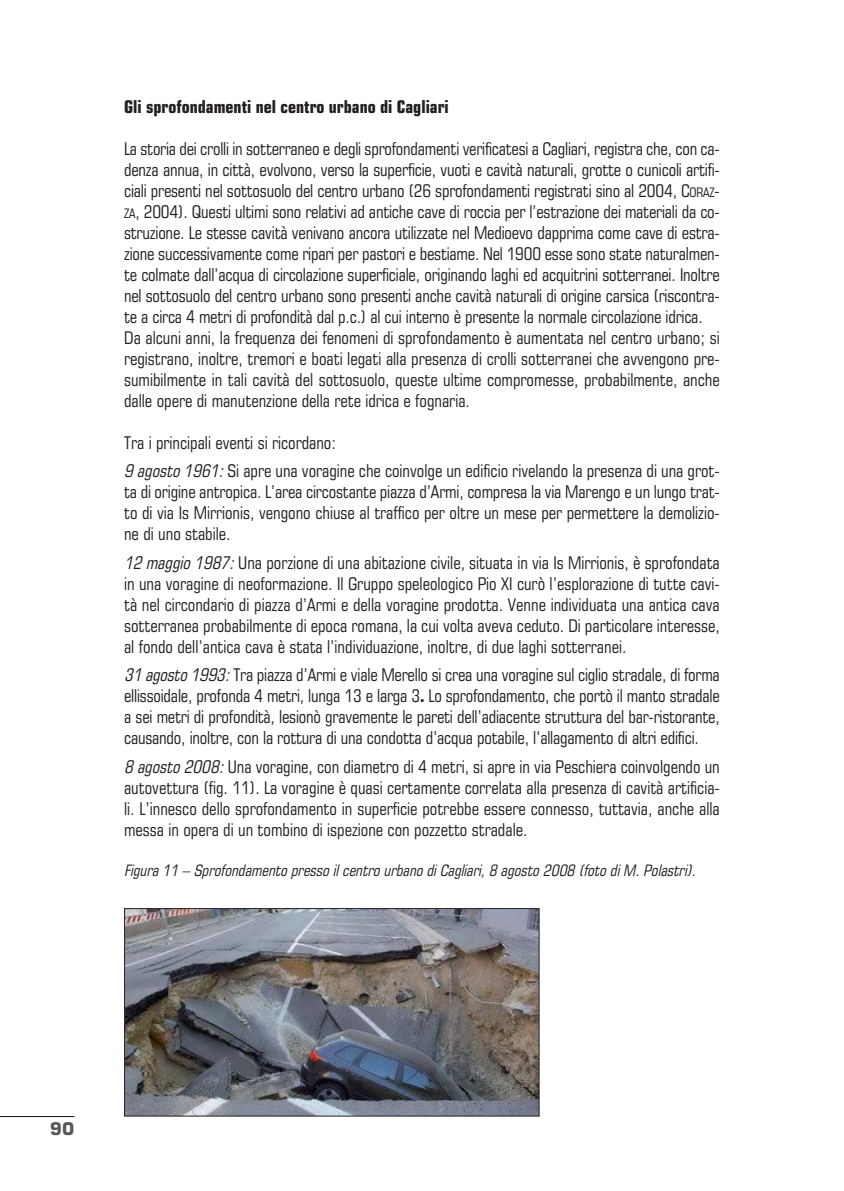
<style>
.page{position:relative;width:844px;height:1191px;background:#fff}
.page>*{position:absolute;margin:0;border:0;box-sizing:border-box;transform-origin:0 0}
.t1{font:condensed 17.5px/21px "Square 721 BT";letter-spacing:-.01em;color:#231f20;text-align:justify}
.t2{font:700 condensed 17.5px "Square 721 BT";color:#231f20}
.t3{font:700 17.5px "Square 721 BT";color:#58595b}
.t4{font:italic condensed 15.75px "Square 721 BT";color:#231f20}
.s1{font-size:13.12px}
.s2{font-style:italic}
.s3{font-family:"Square 721 BT Bold Condensed TT";font-stretch:normal}
</style>
<div class="page">
<hr style="left:0;top:1116px;width:74px;height:1px;background:#231f20">
<img style="left:126px;top:910px;width:411px;height:204px">
<div style="left:124px;top:908px;width:415px;height:208px;border:1px solid #231f20"></div>
<p class="t2" style="left:124px;top:100px;width:326px">Gli sprofondamenti nel centro urbano di Cagliari</p>
<p class="t1" style="left:124px;top:139px;width:597px;text-align:left">La storia dei crolli in sotterraneo e degli sprofondamenti verificatesi a Cagliari, registra che, con ca&shy;denza annua, in città, evolvono, verso la superficie, vuoti e cavità naturali, grotte o cunicoli artifi&shy;ciali presenti nel sottosuolo del centro urbano (26 sprofondamenti registrati sino al 2004, C<span class="s1">ORAZ</span>-<span class="s1">ZA</span>, 2004). Questi ultimi sono relativi ad antiche cave di roccia per l’estrazione dei materiali da co&shy;struzione. Le stesse cavità venivano ancora utilizzate nel Medioevo dapprima come cave di estra&shy;zione successivamente come ripari per pastori e bestiame. Nel 1900 esse sono state naturalmen&shy;te colmate dall’acqua di circolazione superficiale, originando laghi ed acquitrini sotterranei. Inoltre nel sottosuolo del centro urbano sono presenti anche cavità naturali di origine carsica (riscontra&shy;te a circa 4 metri di profondità dal p.c.) al cui interno è presente la normale circolazione idrica.<br>Da alcuni anni, la frequenza dei fenomeni di sprofondamento è aumentata nel centro urbano; si registrano, inoltre, tremori e boati legati alla presenza di crolli sotterranei che avvengono pre&shy;sumibilmente in tali cavità del sottosuolo, queste ultime compromesse, probabilmente, anche dalle opere di manutenzione della rete idrica e fognaria.</p>
<p class="t1" style="left:124px;top:429px;width:597px;line-height:28.5px">Tra i principali eventi si ricordano:<br><span class="s2">9 agosto 1961:</span>Si apre una voragine che coinvolge un edificio rivelando la presenza di una grot-</p>
<p class="t1" style="left:124px;top:483px;width:597px">ta di origine antropica. L’area circostante piazza d’Armi, compresa la via Marengo e un lungo trat&shy;to di via Is Mirrionis, vengono chiuse al traffico per oltre un mese per permettere la demolizio&shy;ne di uno stabile.</p>
<p class="t1" style="left:124px;top:553px;width:597px"><span class="s2">12 maggio 1987:</span>Una porzione di una abitazione civile, situata in via Is Mirrionis, è sprofondata in una voragine di neoformazione. Il Gruppo speleologico Pio XI curò l’esplorazione di tutte cavi&shy;tà nel circondario di piazza d’Armi e della voragine prodotta. Venne individuata una antica cava sotterranea probabilmente di epoca romana, la cui volta aveva ceduto. Di particolare interesse, al fondo dell’antica cava è stata l’individuazione, inoltre, di due laghi sotterranei.</p>
<p class="t1" style="left:124px;top:666px;width:597px"><span class="s2">31 agosto 1993:</span>Tra piazza d’Armi e viale Merello si crea una voragine sul ciglio stradale, di forma ellissoidale, profonda 4 metri, lunga 13 e larga 3<span class="s3">.</span> Lo sprofondamento, che portò il manto stradale a sei metri di profondità, lesionò gravemente le pareti dell’adiacente struttura del bar-ristorante, causando, inoltre, con la rottura di una condotta d’acqua potabile, l’allagamento di altri edifici.</p>
<p class="t1" style="left:124px;top:757px;width:597px"><span class="s2">8 agosto 2008:</span>Una voragine, con diametro di 4 metri, si apre in via Peschiera coinvolgendo un autovettura (fig. 11). La voragine è quasi certamente correlata alla presenza di cavità artificia&shy;li. L’innesco dello sprofondamento in superficie potrebbe essere connesso, tuttavia, anche alla messa in opera di un tombino di ispezione con pozzetto stradale.</p>
<p class="t4" style="left:124px;top:864px;width:576px">Figura 11 – Sprofondamento presso ilcentro urbano diCagliari,8 agosto 2008 (foto diM.Polastri).</p>
<p class="t3" style="left:50px;top:1122px;width:26px">90</p>
</div>
